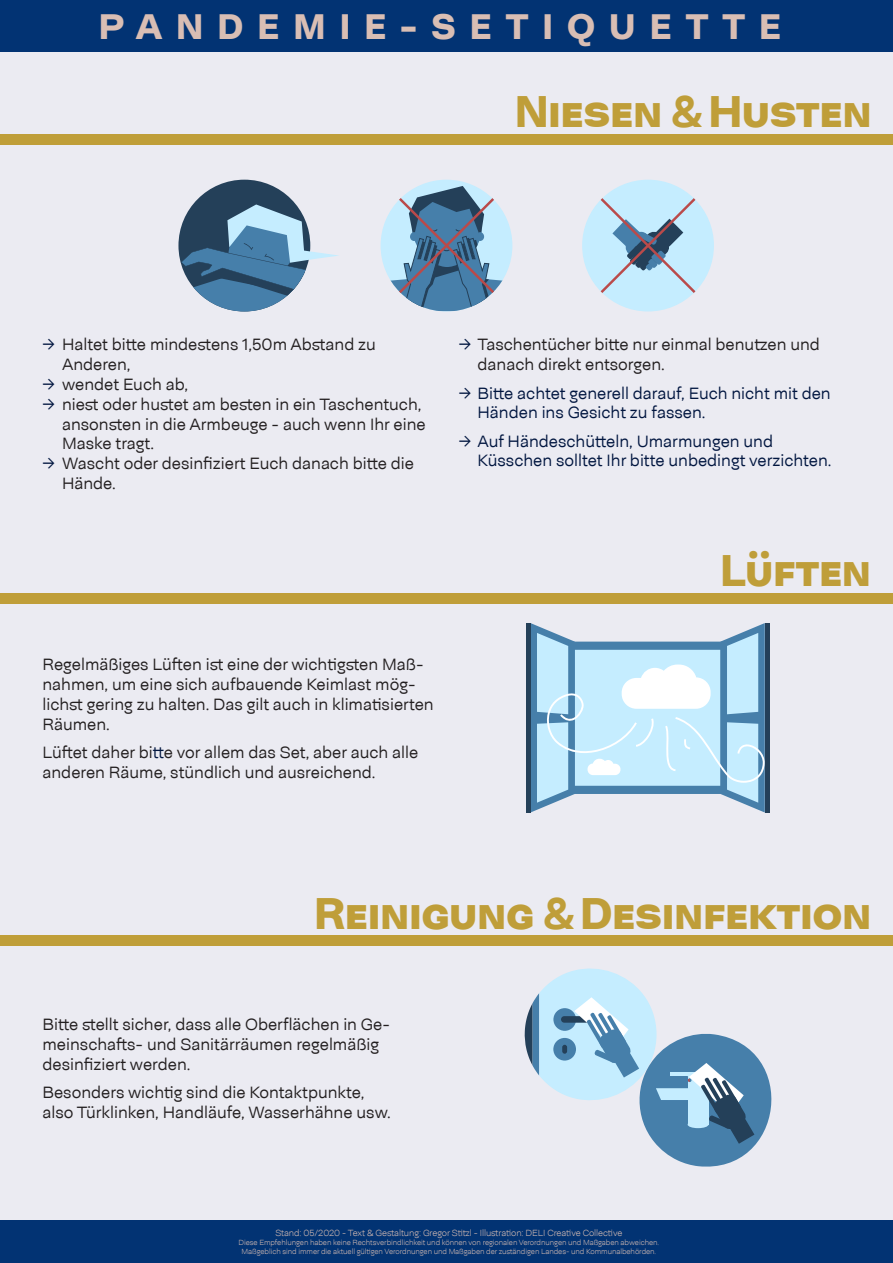
<style>
.page{position:relative;width:893px;height:1263px;background:#ebebf2}
.page>*{position:absolute;margin:0;border:0;box-sizing:border-box;transform-origin:0 0}
.t1{font:900 45px "Neogrotesk SC";letter-spacing:-.01em;color:#bf9e39}
.t2{font:900 36px "Neogrotesk Pro";letter-spacing:.39em;color:#d9beb4}
.t3{font:300 16.5px/19.8px "Neogrotesk Pro";color:#231f20}
.t4{font:300 16.5px/19.8px "Neogrotesk Pro";color:#011640}
.t5{font:300 9px "Neogrotesk Pro Ult";letter-spacing:-.01em;color:#d9beb4}
.t6{font:300 7.5px/9px "Neogrotesk Pro Ult";letter-spacing:-.01em;color:#d9beb4;text-align:center}
.s1{color:#011640}
</style>
<div class="page">
<div style="left:0;top:1220px;width:893px;height:43px;background:#023373"></div>
<div style="left:0;top:0;width:893px;height:51px;background:#023373"></div>
<div style="left:178px;top:180px;width:132px;height:131px;background:#244059;border-radius:50%"></div>
<svg style="left:179px;top:204px;width:160px;height:107px"></svg>
<div style="left:381px;top:180px;width:131px;height:131px;background:#c5edff;border-radius:50%"></div>
<svg style="left:384px;top:186px;width:125px;height:125px"></svg>
<div style="left:582px;top:180px;width:132px;height:131px;background:#c5edff;border-radius:50%"></div>
<svg style="left:595px;top:193px;width:105px;height:105px"></svg>
<hr style="left:765px;top:623px;width:4px;height:189px;background:#244059">
<hr style="left:526px;top:623px;width:4px;height:189px;background:#244059">
<svg style="left:530px;top:623px;width:235px;height:189px"></svg>
<svg style="left:525px;top:968px;width:246px;height:198px"></svg>
<div style="left:0;top:935px;width:893px;height:11px;background:#bf9e39"></div>
<div style="left:0;top:593px;width:892px;height:10px;background:#bf9e39"></div>
<div style="left:0;top:134px;width:893px;height:11px;background:#bf9e39"></div>
<h2 class="t2" style="left:99px;top:3px;width:684px">PANDEMIE-SETIQUETTE</h2>
<h1 class="t1" style="left:515px;top:83px;width:359px">Niesen &amp; Husten</h1>
<p class="t3" style="left:62px;top:335px;width:315px;text-indent:-20px"><span class="s1">→</span> Haltet bitte mindestens 1,50m Abstand zu<br>Anderen,</p>
<p class="t3" style="left:43px;top:374px;width:147px"><span class="s1">→</span> wendet Euch ab,</p>
<p class="t3" style="left:62px;top:394px;width:365px;text-indent:-20px"><span class="s1">→</span> niest oder hustet am besten in ein Taschentuch, ansonsten in die Armbeuge - auch wenn Ihr eine<br>Maske tragt.</p>
<p class="t3" style="left:62px;top:454px;width:354px;text-indent:-20px"><span class="s1">→</span> Wascht oder desinfiziert Euch danach bitte die<br>Hände.</p>
<p class="t3" style="left:478px;top:335px;width:344px;text-indent:-19px"><span class="s1">→</span> Taschentücher bitte nur einmal benutzen und danach direkt entsorgen.</p>
<p class="t4" style="left:478px;top:383px;width:355px;text-indent:-19px">→ Bitte achtet generell darauf, Euch nicht mit den<br>Händen ins Gesicht zu fassen.</p>
<p class="t4" style="left:478px;top:431px;width:356px;text-indent:-19px">→ Auf Händeschütteln, Umarmungen und<br>Küsschen solltet Ihr bitte unbedingt verzichten.</p>
<h1 class="t1" style="left:720px;top:542px;width:153px">Lüften</h1>
<p class="t3" style="left:43px;top:655px;width:393px">Regelmäßiges Lüften ist eine der wichtigsten Maß&shy;nahmen, um eine sich aufbauende Keimlast mög&shy;lichst gering zu halten. Das gilt auch in klimatisierten Räumen.</p>
<p class="t3" style="left:43px;top:742px;width:377px">Lüftet daher bi<span class="s1">tt</span>e vor allem das Set, aber auch alle anderen Räume, stündlich und ausreichend.</p>
<h1 class="t1" style="left:314px;top:884px;width:559px">Reinigung &amp; Desinfektion</h1>
<p class="t3" style="left:43px;top:1014px;width:349px">Bitte stellt sicher, dass alle Oberflächen in Ge&shy;meinschafts- und Sanitärräumen regelmäßig desinfiziert werden.</p>
<p class="t3" style="left:43px;top:1082px;width:350px">Besonders wichtig sind die Kontaktpunkte, also Türklinken, Handläufe, Wasserhähne usw.</p>
<p class="t5" style="left:275px;top:1227px;width:349px">Stand: 05/2020 - Text &amp; Gestaltung: Gregor Stitzl - Illustration: DELI Creative Collective</p>
<p class="t6" style="left:239px;top:1238px;width:422px">Diese Empfehlungen haben keine Rechtsverbindlichkeit und können von regionalen Verordnungen und Maßgaben abweichen.<br>Maßgeblich sind immer die aktuell gültigen Verordnungen und Maßgaben der zuständigen Landes- und Kommunalbehörden.</p>
</div>
